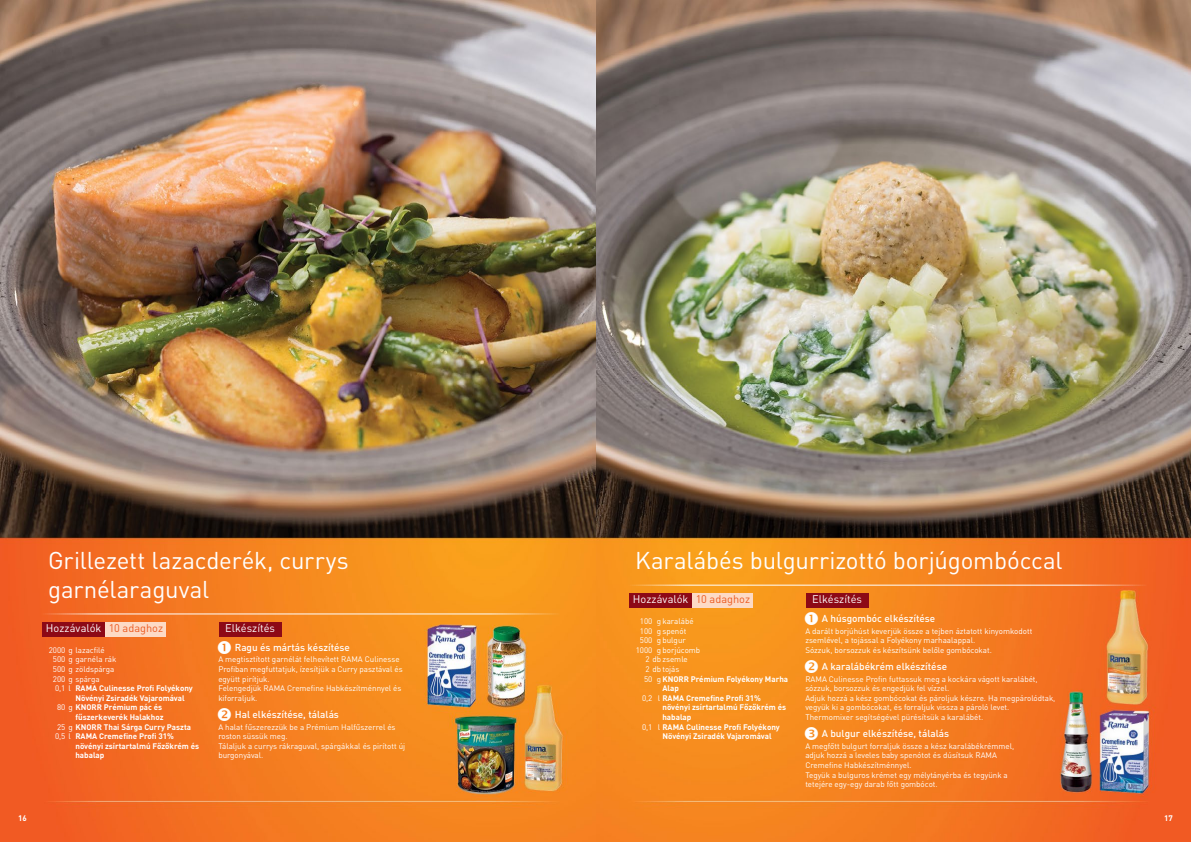
<style>
.page{position:relative;width:1191px;height:842px;background:#fff}
.page>*{position:absolute;margin:0;border:0;box-sizing:border-box;transform-origin:0 0}
.t1{font:24px/28.8px "DIN Pro";letter-spacing:-.01em;color:#fff}
.t2{font:11px "DIN Pro";color:#fff}
.t3{font:500 10px "DIN Pro";color:#fff}
.t4{font:8px/9.6px "DIN Pro";color:#fff}
.t5{font:700 8px "DIN Pro";color:#fff}
.s1{color:#eb5a21}
.s2{font-weight:400}
</style>
<div class="page">
<img style="left:0;top:0;width:1191px;height:842px">
<div style="left:219px;top:622px;width:62px;height:14px;background:#8d0916"></div>
<div style="left:43px;top:622px;width:62px;height:14px;background:#8d0916"></div>
<div style="left:105px;top:622px;width:61px;height:14px;background:#fddac5"></div>
<hr style="left:36px;top:614px;width:523px;height:1px;background:#fff">
<div style="left:806px;top:593px;width:62px;height:14px;background:#8d0916"></div>
<div style="left:629px;top:593px;width:63px;height:14px;background:#8d0916"></div>
<div style="left:692px;top:593px;width:61px;height:14px;background:#fddac5"></div>
<hr style="left:623px;top:585px;width:523px;height:1px;background:#fff">
<svg style="left:218px;top:640px;width:13px;height:14px"></svg>
<svg style="left:218px;top:707px;width:13px;height:13px"></svg>
<svg style="left:805px;top:611px;width:13px;height:14px"></svg>
<svg style="left:805px;top:659px;width:13px;height:13px"></svg>
<svg style="left:805px;top:726px;width:13px;height:14px"></svg>
<h1 class="t1" style="left:48px;top:545px;width:302px">Grillezett lazacderék, currys garnélaraguval</h1>
<h2 class="t2" style="left:46px;top:621px;width:119px">Hozzávalók <span class="s1">10 adaghoz</span></h2>
<h2 class="t2" style="left:225px;top:621px;width:51px">Elkészítés</h2>
<p class="t4" style="left:49px;top:645px;width:57px">2000 g lazacfilé</p>
<p class="t4" style="left:53px;top:654px;width:65px">500 g garnéla rák</p>
<p class="t4" style="left:53px;top:664px;width:63px">500 g zöldspárga</p>
<p class="t4" style="left:53px;top:674px;width:48px">200 g spárga</p>
<p class="t5" style="left:55px;top:683px;width:139px"><span class="s2">0,1 l</span> RAMA Culinesse Profi Folyékony</p>
<p class="t5" style="left:75px;top:692px;width:111px">Növényi Zsiradék Vajaromával</p>
<p class="t5" style="left:57px;top:702px;width:107px"><span class="s2">80 g</span> KNORR Prémium pác és</p>
<p class="t5" style="left:75px;top:712px;width:90px">fűszerkeverék Halakhoz</p>
<p class="t5" style="left:57px;top:721px;width:135px"><span class="s2">25 g</span> KNORR Thai Sárga Curry Paszta</p>
<p class="t5" style="left:55px;top:731px;width:120px"><span class="s2">0,5 l</span> RAMA Cremefine Profi 31%</p>
<p class="t5" style="left:75px;top:740px;width:125px">növényi zsírtartalmú Főzőkrém és</p>
<p class="t5" style="left:75px;top:750px;width:30px">habalap</p>
<p class="t3" style="left:235px;top:640px;width:117px">Ragu és mártás készítése</p>
<p class="t4" style="left:218px;top:654px;width:186px">A megtisztított garnélát felhevített RAMA Culinesse Profiban megfuttatjuk, ízesítjük a Curry pasztával és együtt pirítjuk.<br>Felengedjük RAMA Cremefine Habkészítménnyel és kiforraljuk.</p>
<p class="t4" style="left:218px;top:722px;width:188px">A halat fűszerezzük be a Prémium Halfűszerrel és roston süssük meg.<br>Tálaljuk a currys rákraguval, spárgákkal és pirított új burgonyával.</p>
<p class="t3" style="left:235px;top:707px;width:106px">Hal elkészítése, tálalás</p>
<h1 class="t1" style="left:635px;top:545px;width:429px">Karalábés bulgurrizottó borjúgombóccal</h1>
<h2 class="t2" style="left:633px;top:592px;width:119px">Hozzávalók <span class="s1">10 adaghoz</span></h2>
<h2 class="t2" style="left:812px;top:592px;width:51px">Elkészítés</h2>
<p class="t4" style="left:805px;top:626px;width:228px">A darált borjúhúst keverjük össze a tejben áztatott kinyomkodott zsemlével, a tojással a Folyékony marhaalappal.<br>Sózzuk, borsozzuk és készítsünk belőle gombócokat.</p>
<p class="t3" style="left:821px;top:611px;width:115px">A húsgombóc elkészítése</p>
<p class="t4" style="left:640px;top:616px;width:55px">100 g karalábé</p>
<p class="t4" style="left:640px;top:626px;width:48px">100 g spenót</p>
<p class="t4" style="left:640px;top:635px;width:47px">500 g bulgur</p>
<p class="t4" style="left:636px;top:645px;width:66px">1000 g borjúcomb</p>
<p class="t4" style="left:645px;top:654px;width:44px">2 db zsemle</p>
<p class="t4" style="left:645px;top:664px;width:35px">2 db tojás</p>
<p class="t5" style="left:644px;top:673px;width:145px"><span class="s2">50 g</span> KNORR Prémium Folyékony Marha</p>
<p class="t5" style="left:662px;top:683px;width:18px">Alap</p>
<p class="t5" style="left:642px;top:692px;width:120px"><span class="s2">0,2 l</span> RAMA Cremefine Profi 31%</p>
<p class="t5" style="left:662px;top:702px;width:125px">növényi zsírtartalmú Főzőkrém és</p>
<p class="t5" style="left:662px;top:712px;width:30px">habalap</p>
<p class="t5" style="left:642px;top:721px;width:139px"><span class="s2">0,1 l</span> RAMA Culinesse Profi Folyékony</p>
<p class="t5" style="left:662px;top:731px;width:111px">Növényi Zsiradék Vajaromával</p>
<p class="t3" style="left:821px;top:659px;width:127px">A karalábékrém elkészítése</p>
<p class="t4" style="left:805px;top:674px;width:252px">RAMA Culinesse Profin futtassuk meg a kockára vágott karalábét, sózzuk, borsozzuk és engedjük fel vízzel.<br>Adjuk hozzá a kész gombócokat és pároljuk készre. Ha megpárolódtak, vegyük ki a gombócokat, és forraljuk vissza a pároló levet.<br>Thermomixer segítségével pürésítsük a karalábét.</p>
<p class="t3" style="left:821px;top:726px;width:129px">A bulgur elkészítése, tálalás</p>
<p class="t4" style="left:805px;top:741px;width:210px">A megfőtt bulgurt forraljuk össze a kész karalábékrémmel, adjuk hozzá a leveles baby spenótot és dúsítsuk RAMA Cremefine Habkészítménnyel.<br>Tegyük a bulguros krémet egy mélytányérba és tegyünk a tetejére egy-egy darab főtt gombócot.</p>
<p class="t5" style="left:18px;top:813px;width:10px">16</p>
<p class="t5" style="left:1164px;top:813px;width:10px">17</p>
</div>
